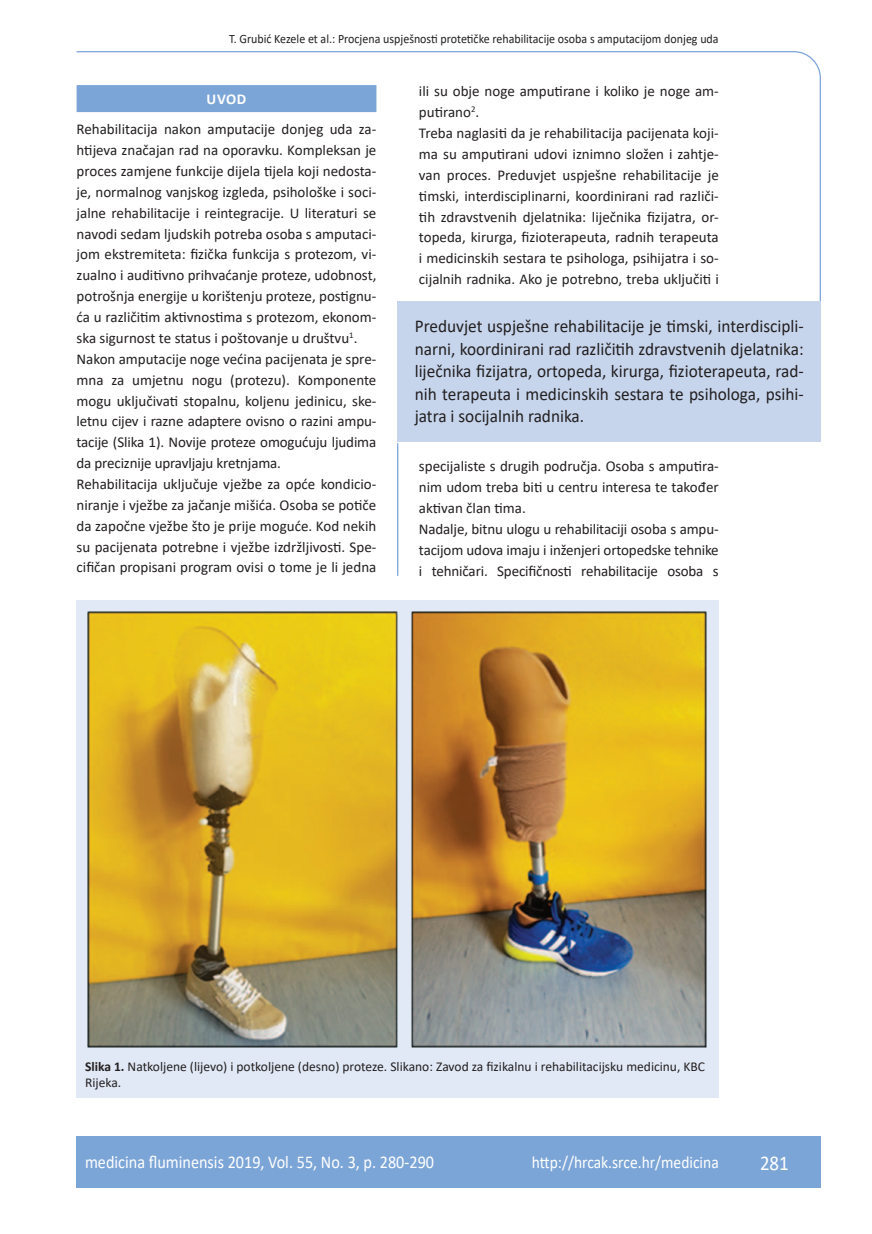
<style>
.page{position:relative;width:872px;height:1234px;background:#fff}
.page>*{position:absolute;margin:0;border:0;box-sizing:border-box;transform-origin:0 0}
.t1{font:21px "Calibri";color:#fff;scale:.9 1}
.anterfile{font:18px/22.5px "Calibri";color:#231f20;text-align:justify;scale:.96 1}
.t2{font:18px "Calibri";color:#fff;scale:.9 1}
.t3{font:17.25px "Calibri";color:#fff;scale:.9 1}
.osnovni_tekst{font:15px/20.9px "Calibri";color:#231f20;text-align:justify}
.naslov_ruler{font:700 15px "Calibri";color:#fff}
.potpis_slika{font:13.5px/16.5px "Calibri";color:#231f20}
.glava{font:12.75px "Calibri";color:#231f20;scale:.94 1}
.s1{font-weight:700}
</style>
<div class="page">
<svg style="left:76px;top:51px;width:745px;height:254px"></svg>
<hr style="left:397px;top:443px;width:1px;height:132px;background:#7ca5d7">
<div style="left:77px;top:1135px;width:744px;height:51px;background:#7ca5d7"></div>
<div style="left:77px;top:85px;width:299px;height:27px;background:#7ca5d7"></div>
<div style="left:398px;top:301px;width:423px;height:140px;background:#c6d5ec"></div>
<div style="left:77px;top:600px;width:642px;height:497px;background:#e1e9f6"></div>
<img style="left:87px;top:611px;width:620px;height:437px">
<p class="glava" style="left:229px;top:29px;width:522px">T. Grubić Kezele et al.: Procjena uspješnosti protetičke rehabilitacije osoba s amputacijom donjeg uda</p>
<p class="naslov_ruler" style="left:207px;top:88px;width:41px">UVOD</p>
<p class="osnovni_tekst" style="left:77px;top:118px;width:301px">Rehabilitacija nakon amputacije donjeg uda za&shy;htijeva značajan rad na oporavku. Kompleksan je proces zamjene funkcije dijela tijela koji nedosta&shy;je, normalnog vanjskog izgleda, psihološke i soci&shy;jalne rehabilitacije i reintegracije. U literaturi se navodi sedam ljudskih potreba osoba s amputaci&shy;jom ekstremiteta: fizička funkcija s protezom, vi&shy;zualno i auditivno prihvaćanje proteze, udobnost, potrošnja energije u korištenju proteze, postignu&shy;ća u različitim aktivnostima s protezom, ekonom&shy;ska sigurnost te status i poštovanje u društvu<sup>1</sup>.</p>
<p class="osnovni_tekst" style="left:77px;top:348px;width:301px">Nakon amputacije noge većina pacijenata je spre&shy;mna za umjetnu nogu (protezu). Komponente mogu uključivati stopalnu, koljenu jedinicu, ske&shy;letnu cijev i razne adaptere ovisno o razini ampu&shy;tacije (Slika 1). Novije proteze omogućuju ljudima da preciznije upravljaju kretnjama.</p>
<p class="osnovni_tekst" style="left:77px;top:473px;width:301px">Rehabilitacija uključuje vježbe za opće kondicio&shy;niranje i vježbe za jačanje mišića. Osoba se potiče da započne vježbe što je prije moguće. Kod nekih su pacijenata potrebne i vježbe izdržljivosti. Spe&shy;cifičan propisani program ovisi o tome je li jedna</p>
<p class="osnovni_tekst" style="left:419px;top:81px;width:301px">ili su obje noge amputirane i koliko je noge am&shy;putirano<sup>2</sup>.</p>
<p class="osnovni_tekst" style="left:419px;top:122px;width:301px">Treba naglasiti da je rehabilitacija pacijenata koji&shy;ma su amputirani udovi iznimno složen i zahtje&shy;van proces. Preduvjet uspješne rehabilitacije je timski, interdisciplinarni, koordinirani rad različi&shy;tih zdravstvenih djelatnika: liječnika fizijatra, or&shy;topeda, kirurga, fizioterapeuta, radnih terapeuta i medicinskih sestara te psihologa, psihijatra i so&shy;cijalnih radnika. Ako je potrebno, treba uključiti i</p>
<p class="anterfile" style="left:415px;top:314px;width:407px">Preduvjet uspješne rehabilitacije je timski, interdiscipli&shy;narni, koordinirani rad različitih zdravstvenih djelatnika: liječnika fizijatra, ortopeda, kirurga, fizioterapeuta, rad&shy;nih terapeuta i medicinskih sestara te psihologa, psihi&shy;jatra i socijalnih radnika.</p>
<p class="osnovni_tekst" style="left:419px;top:455px;width:301px">specijaliste s drugih područja. Osoba s amputira&shy;nim udom treba biti u centru interesa te također aktivan član tima.</p>
<p class="osnovni_tekst" style="left:419px;top:518px;width:301px">Nadalje, bitnu ulogu u rehabilitaciji osoba s ampu&shy;tacijom udova imaju i inženjeri ortopedske tehnike i tehničari. Specifičnosti rehabilitacije osoba s</p>
<p class="potpis_slika" style="left:85px;top:1057px;width:621px"><span class="s1">Slika 1.</span> Natkoljene (lijevo) i potkoljene (desno) proteze. Slikano: Zavod za fizikalnu i rehabilitacijsku medicinu, KBC<br>Rijeka.</p>
<p class="t2" style="left:85px;top:1149px;width:389px">medicina fluminensis 2019, Vol. 55, No. 3, p. 280-290</p>
<p class="t3" style="left:532px;top:1150px;width:209px">http://hrcak.srce.hr/medicina</p>
<p class="t1" style="left:760px;top:1147px;width:33px">281</p>
</div>
